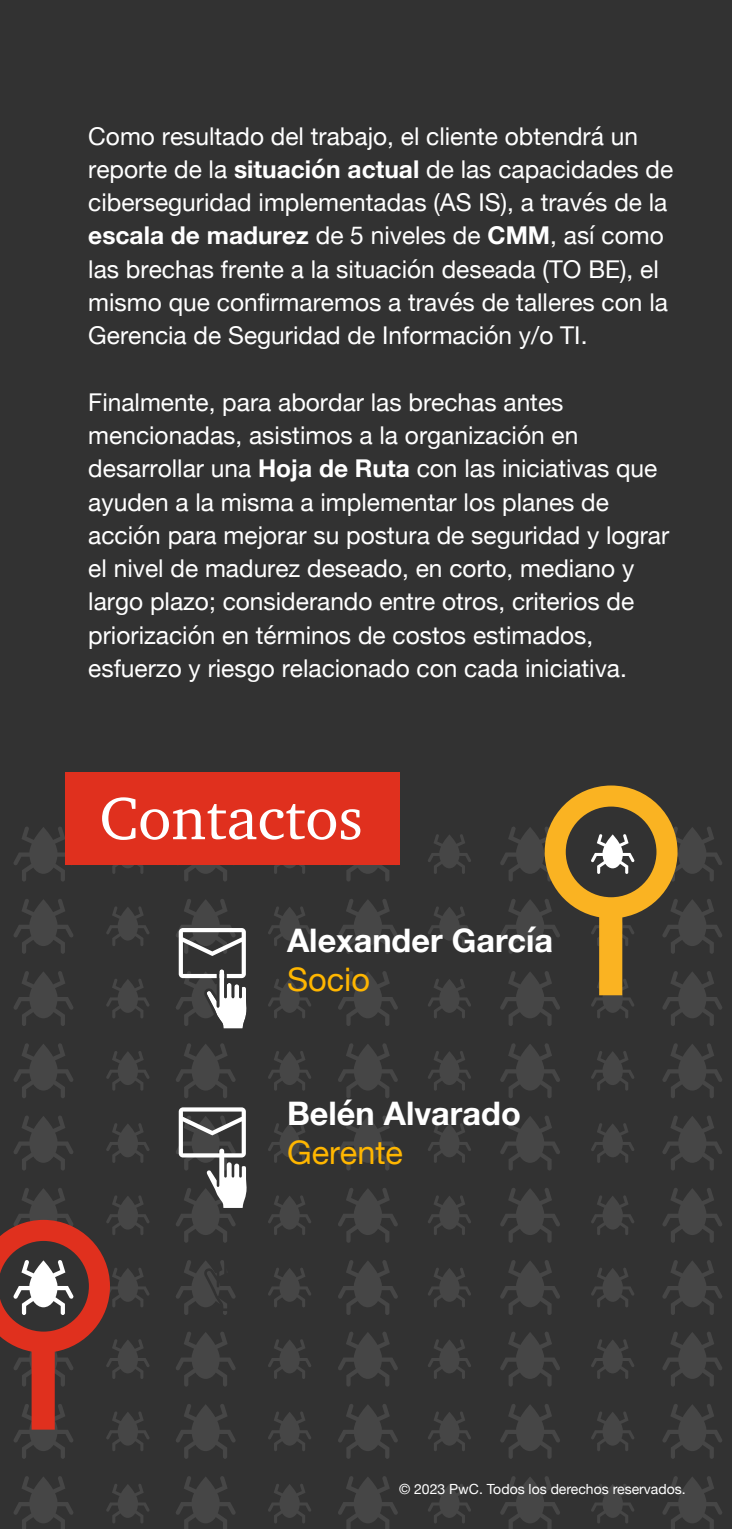
<style>
.page{position:relative;width:732px;height:1529px;background:#fff}
.page>*{position:absolute;margin:0;border:0;box-sizing:border-box;transform-origin:0 0}
.t1{font:61.25px "ITC Charter Com";color:#fff}
.t2{font:700 32.38px "Helvetica Neue";color:#fff}
.t3{font:32.38px "Helvetica Neue";color:#ffb600}
.t4{font:24.5px/33.2px "Helvetica Neue";color:#fff}
.t5{font:14px "Helvetica Neue";color:#fff}
.s1{font-weight:700}
</style>
<div class="page">
<div style="left:0;top:0;width:731px;height:1528px;background:#323232"></div>
<svg style="left:14px;top:827px;width:60px;height:54px"></svg>
<svg style="left:106px;top:864px;width:44px;height:9px"></svg>
<svg style="left:175px;top:864px;width:61px;height:17px"></svg>
<svg style="left:267px;top:864px;width:44px;height:9px"></svg>
<svg style="left:337px;top:864px;width:61px;height:17px"></svg>
<svg style="left:428px;top:834px;width:43px;height:39px"></svg>
<svg style="left:14px;top:899px;width:59px;height:54px"></svg>
<svg style="left:106px;top:907px;width:43px;height:39px"></svg>
<svg style="left:268px;top:907px;width:43px;height:39px"></svg>
<svg style="left:338px;top:899px;width:60px;height:54px"></svg>
<svg style="left:428px;top:907px;width:43px;height:39px"></svg>
<svg style="left:14px;top:971px;width:59px;height:54px"></svg>
<svg style="left:106px;top:979px;width:43px;height:39px"></svg>
<svg style="left:268px;top:979px;width:43px;height:39px"></svg>
<svg style="left:338px;top:971px;width:60px;height:54px"></svg>
<svg style="left:428px;top:979px;width:43px;height:39px"></svg>
<svg style="left:14px;top:1043px;width:59px;height:55px"></svg>
<svg style="left:106px;top:1051px;width:43px;height:39px"></svg>
<svg style="left:176px;top:1043px;width:60px;height:55px"></svg>
<svg style="left:268px;top:1051px;width:43px;height:39px"></svg>
<svg style="left:338px;top:1043px;width:60px;height:55px"></svg>
<svg style="left:428px;top:1051px;width:43px;height:39px"></svg>
<svg style="left:500px;top:1043px;width:60px;height:55px"></svg>
<svg style="left:591px;top:1051px;width:43px;height:39px"></svg>
<svg style="left:662px;top:1043px;width:60px;height:55px"></svg>
<svg style="left:14px;top:1116px;width:59px;height:54px"></svg>
<svg style="left:106px;top:1123px;width:43px;height:39px"></svg>
<svg style="left:268px;top:1123px;width:43px;height:39px"></svg>
<svg style="left:338px;top:1116px;width:60px;height:54px"></svg>
<svg style="left:428px;top:1123px;width:43px;height:39px"></svg>
<svg style="left:500px;top:1116px;width:60px;height:54px"></svg>
<svg style="left:591px;top:1123px;width:43px;height:39px"></svg>
<svg style="left:663px;top:1116px;width:59px;height:54px"></svg>
<svg style="left:268px;top:1195px;width:43px;height:39px"></svg>
<svg style="left:338px;top:1188px;width:60px;height:54px"></svg>
<svg style="left:428px;top:1195px;width:43px;height:39px"></svg>
<svg style="left:500px;top:1188px;width:60px;height:54px"></svg>
<svg style="left:591px;top:1195px;width:43px;height:39px"></svg>
<svg style="left:662px;top:1188px;width:60px;height:54px"></svg>
<svg style="left:268px;top:1268px;width:43px;height:39px"></svg>
<svg style="left:338px;top:1260px;width:60px;height:54px"></svg>
<svg style="left:428px;top:1268px;width:43px;height:39px"></svg>
<svg style="left:500px;top:1260px;width:60px;height:54px"></svg>
<svg style="left:591px;top:1268px;width:43px;height:39px"></svg>
<svg style="left:662px;top:1260px;width:60px;height:54px"></svg>
<svg style="left:176px;top:1332px;width:60px;height:54px"></svg>
<svg style="left:268px;top:1339px;width:43px;height:39px"></svg>
<svg style="left:338px;top:1332px;width:60px;height:54px"></svg>
<svg style="left:428px;top:1339px;width:43px;height:39px"></svg>
<svg style="left:500px;top:1332px;width:60px;height:54px"></svg>
<svg style="left:591px;top:1339px;width:43px;height:39px"></svg>
<svg style="left:663px;top:1332px;width:59px;height:54px"></svg>
<svg style="left:176px;top:1404px;width:60px;height:54px"></svg>
<svg style="left:268px;top:1412px;width:43px;height:38px"></svg>
<svg style="left:338px;top:1404px;width:60px;height:54px"></svg>
<svg style="left:428px;top:1412px;width:43px;height:38px"></svg>
<svg style="left:500px;top:1404px;width:60px;height:54px"></svg>
<svg style="left:591px;top:1412px;width:43px;height:38px"></svg>
<svg style="left:662px;top:1404px;width:60px;height:54px"></svg>
<svg style="left:14px;top:1476px;width:59px;height:52px"></svg>
<svg style="left:106px;top:1484px;width:43px;height:38px"></svg>
<svg style="left:176px;top:1476px;width:60px;height:52px"></svg>
<svg style="left:268px;top:1484px;width:43px;height:38px"></svg>
<svg style="left:338px;top:1476px;width:60px;height:52px"></svg>
<svg style="left:428px;top:1484px;width:43px;height:38px"></svg>
<svg style="left:500px;top:1476px;width:60px;height:52px"></svg>
<svg style="left:591px;top:1484px;width:43px;height:38px"></svg>
<svg style="left:662px;top:1476px;width:60px;height:52px"></svg>
<svg style="left:0;top:1188px;width:149px;height:270px"></svg>
<svg style="left:500px;top:785px;width:222px;height:240px"></svg>
<div style="left:65px;top:772px;width:334px;height:92px;background:#e0301e"></div>
<svg style="left:176px;top:1107px;width:71px;height:207px"></svg>
<svg style="left:176px;top:899px;width:71px;height:130px"></svg>
<p class="t4" style="left:88px;top:121px;width:586px">Como resultado del trabajo, el cliente obtendrá un reporte de la <span class="s1">situación actual</span> de las capacidades de ciberseguridad implementadas (AS IS), a través de la <span class="s1">escala de madurez</span> de 5 niveles de <span class="s1">CMM</span>, así como las brechas frente a la situación deseada (TO BE), el mismo que confirmaremos a través de talleres con la Gerencia de Seguridad de Información y/o TI.</p>
<p class="t4" style="left:88px;top:387px;width:582px">Finalmente, para abordar las brechas antes mencionadas, asistimos a la organización en desarrollar una <span class="s1">Hoja de Ruta</span> con las iniciativas que ayuden a la misma a implementar los planes de acción para mejorar su postura de seguridad y lograr el nivel de madurez deseado, en corto, mediano y largo plazo; considerando entre otros, criterios de priorización en términos de costos estimados, esfuerzo y riesgo relacionado con cada iniciativa.</p>
<h1 class="t1" style="left:99px;top:780px;width:265px">Contactos</h1>
<h2 class="t2" style="left:287px;top:914px;width:267px">Alexander García</h2>
<h2 class="t3" style="left:287px;top:955px;width:84px">Socio</h2>
<h2 class="t2" style="left:287px;top:1087px;width:235px">Belén Alvarado</h2>
<h2 class="t3" style="left:287px;top:1128px;width:117px">Gerente</h2>
<p class="t5" style="left:399px;top:1478px;width:288px">© 2023 PwC. Todos los derechos reservados.</p>
</div>
